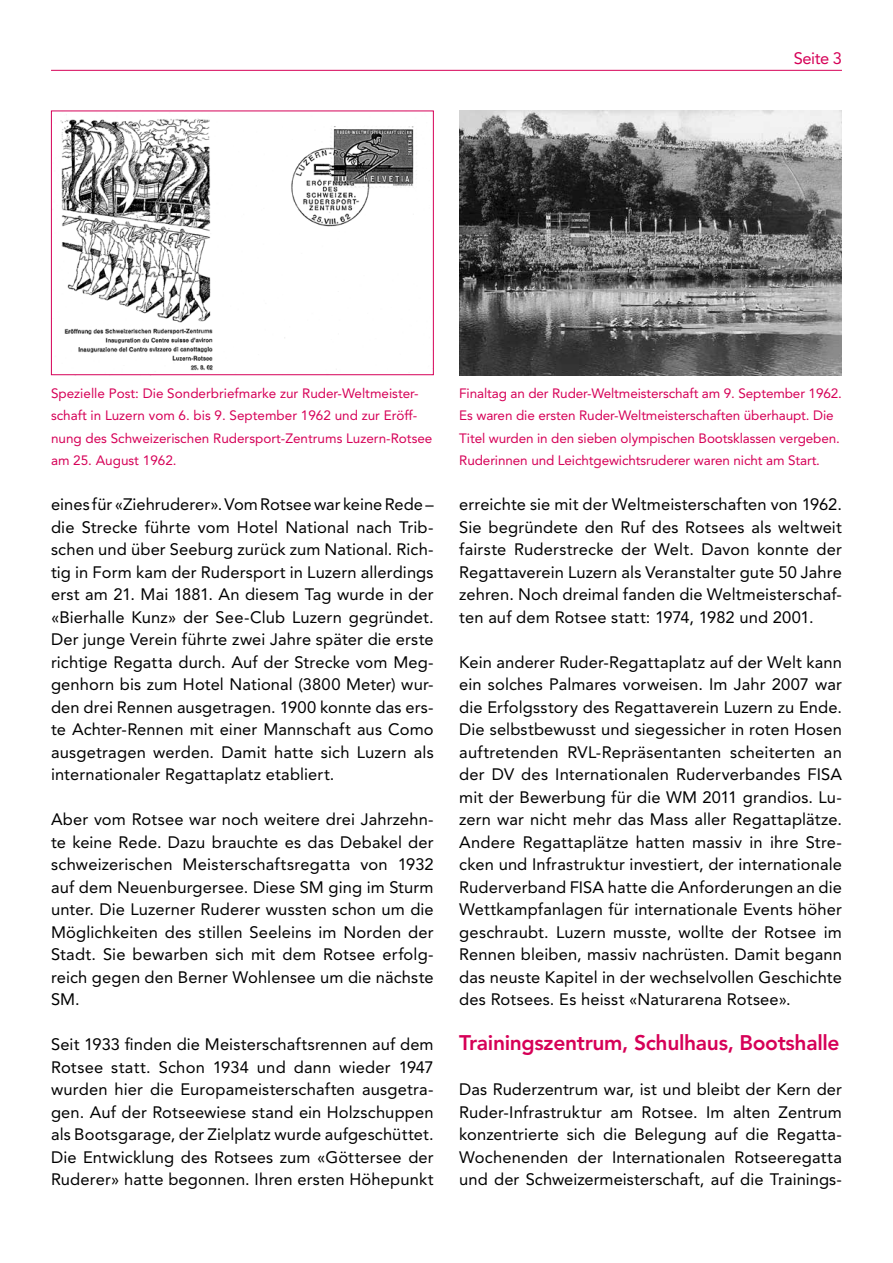
<style>
.page{position:relative;width:893px;height:1263px;background:#fff}
.page>*{position:absolute;margin:0;border:0;box-sizing:border-box;transform-origin:0 0}
.t1{font:800 21px "Avenir";letter-spacing:-.015em;color:#d60057}
.t2{font:16.5px/22.5px "Avenir";letter-spacing:.01em;color:#000;text-align:justify}
.t3{font:16.5px "Avenir";letter-spacing:-.03em;color:#d60057}
.t4{font:13.5px/22.5px "Avenir";letter-spacing:-.01em;color:#d60057}
</style>
<div class="page">
<hr style="left:51px;top:70px;width:791px;height:1px;background:#d60057">
<img style="left:60px;top:114px;width:357px;height:257px">
<div style="left:51px;top:111px;width:383px;height:264px;border:1px solid #d60057"></div>
<img style="left:459px;top:111px;width:383px;height:264px">
<p class="t3" style="left:794px;top:48px;width:50px">Seite 3</p>
<p class="t4" style="left:51px;top:382px;width:383px">Spezielle Post: Die Sonderbriefmarke zur Ruder-Weltmeister&shy;schaft in Luzern vom 6. bis 9. September 1962 und zur Eröff&shy;nung des Schweizerischen Rudersport-Zentrums Luzern-Rotsee am 25. August 1962.</p>
<p class="t4" style="left:459px;top:382px;width:384px">Finaltag an der Ruder-Weltmeisterschaft am 9. September 1962.<br>Es waren die ersten Ruder-Weltmeisterschaften überhaupt. Die Titel wurden in den sieben olympischen Bootsklassen vergeben.<br>Ruderinnen und Leichtgewichtsruderer waren nicht am Start.</p>
<p class="t2" style="left:51px;top:493px;width:384px">eines für «Ziehruderer». Vom Rotsee war keine Rede – die Strecke führte vom Hotel National nach Trib&shy;schen und über Seeburg zurück zum National. Rich&shy;tig in Form kam der Rudersport in Luzern allerdings erst am 21. Mai 1881. An diesem Tag wurde in der «Bierhalle Kunz» der See-Club Luzern gegründet.<br>Der junge Verein führte zwei Jahre später die erste richtige Regatta durch. Auf der Strecke vom Meg&shy;genhorn bis zum Hotel National (3800 Meter) wur&shy;den drei Rennen ausgetragen. 1900 konnte das ers&shy;te Achter-Rennen mit einer Mannschaft aus Como ausgetragen werden. Damit hatte sich Luzern als internationaler Regattaplatz etabliert.</p>
<p class="t2" style="left:51px;top:808px;width:384px">Aber vom Rotsee war noch weitere drei Jahrzehn&shy;te keine Rede. Dazu brauchte es das Debakel der schweizerischen Meisterschaftsregatta von 1932 auf dem Neuenburgersee. Diese SM ging im Sturm unter. Die Luzerner Ruderer wussten schon um die Möglichkeiten des stillen Seeleins im Norden der Stadt. Sie bewarben sich mit dem Rotsee erfolg&shy;reich gegen den Berner Wohlensee um die nächste SM.</p>
<p class="t2" style="left:51px;top:1033px;width:384px">Seit 1933 finden die Meisterschaftsrennen auf dem Rotsee statt. Schon 1934 und dann wieder 1947 wurden hier die Europameisterschaften ausgetra&shy;gen. Auf der Rotseewiese stand ein Holzschuppen als Bootsgarage, der Zielplatz wurde aufgeschüttet.<br>Die Entwicklung des Rotsees zum «Göttersee der Ruderer» hatte begonnen. Ihren ersten Höhepunkt</p>
<p class="t2" style="left:459px;top:493px;width:384px">erreichte sie mit der Weltmeisterschaften von 1962.<br>Sie begründete den Ruf des Rotsees als weltweit fairste Ruderstrecke der Welt. Davon konnte der Regattaverein Luzern als Veranstalter gute 50 Jahre zehren. Noch dreimal fanden die Weltmeisterschaf&shy;ten auf dem Rotsee statt: 1974, 1982 und 2001.</p>
<p class="t2" style="left:459px;top:651px;width:384px">Kein anderer Ruder-Regattaplatz auf der Welt kann ein solches Palmares vorweisen. Im Jahr 2007 war die Erfolgsstory des Regattaverein Luzern zu Ende.<br>Die selbstbewusst und siegessicher in roten Hosen auftretenden RVL-Repräsentanten scheiterten an der DV des Internationalen Ruderverbandes FISA mit der Bewerbung für die WM 2011 grandios. Lu&shy;zern war nicht mehr das Mass aller Regattaplätze.<br>Andere Regattaplätze hatten massiv in ihre Stre&shy;cken und Infrastruktur investiert, der internationale Ruderverband FISA hatte die Anforderungen an die Wettkampfanlagen für internationale Events höher geschraubt. Luzern musste, wollte der Rotsee im Rennen bleiben, massiv nachrüsten. Damit begann das neuste Kapitel in der wechselvollen Geschichte des Rotsees. Es heisst «Naturarena Rotsee».</p>
<p class="t1" style="left:459px;top:1030px;width:382px">Trainingszentrum, Schulhaus, Bootshalle</p>
<p class="t2" style="left:459px;top:1078px;width:384px">Das Ruderzentrum war, ist und bleibt der Kern der Ruder-Infrastruktur am Rotsee. Im alten Zentrum konzentrierte sich die Belegung auf die Regatta-Wochenenden der Internationalen Rotseeregatta und der Schweizermeisterschaft, auf die Trainings-</p>
</div>
